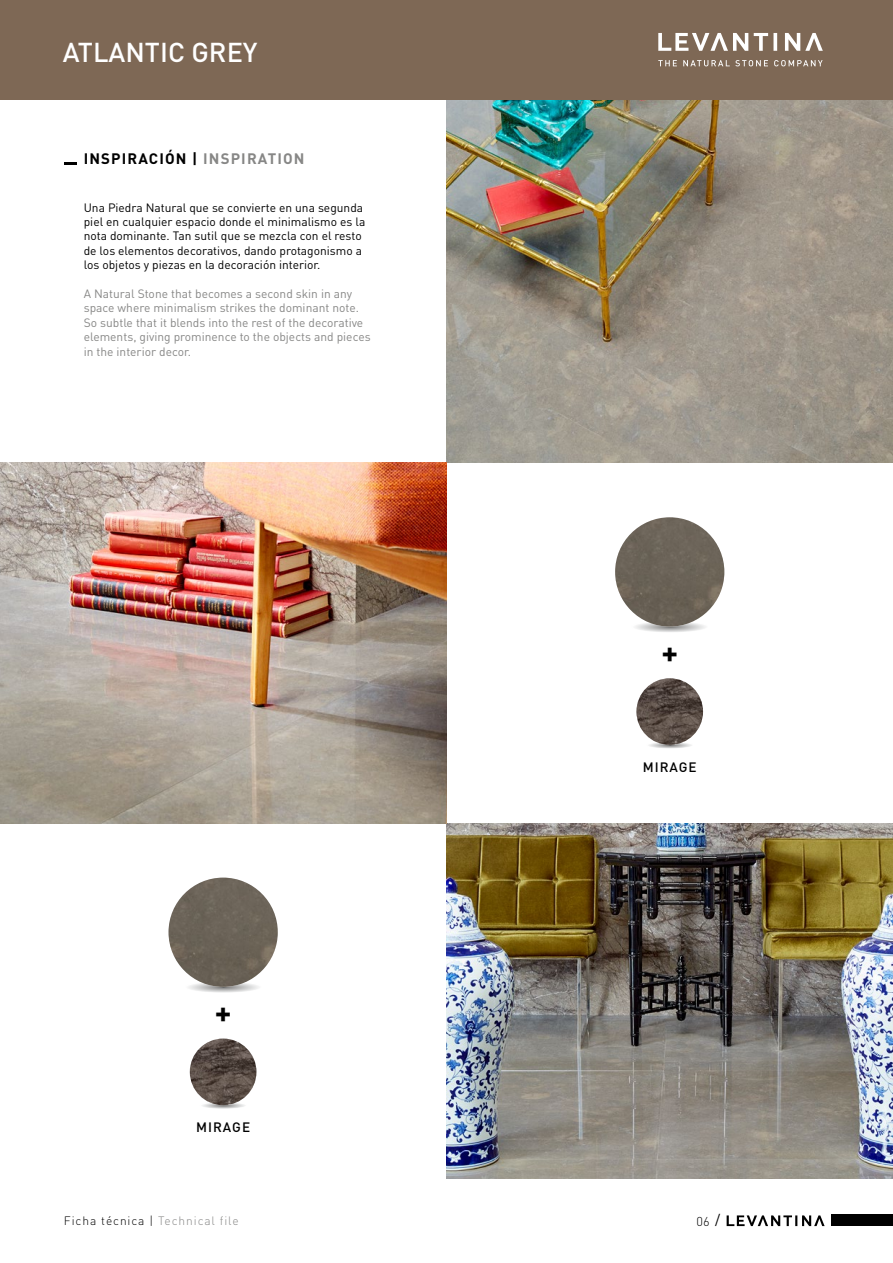
<style>
.page{position:relative;width:893px;height:1263px;background:#fff}
.page>*{position:absolute;margin:0;border:0;box-sizing:border-box;transform-origin:0 0}
.t1{font:700 30.75px "DIN";color:#000}
.t2{font:500 27px "DIN";color:#fff}
.t3{font:700 15px "DIN";letter-spacing:.075em;color:#000}
.t4{font:500 13.5px "DIN";letter-spacing:.075em;color:#000}
.t5{font:300 12.75px "DIN";color:#000}
.t6{font:12px/14.4px "DIN";color:#000}
.t7{font:12px/14.4px "DIN";color:#878786}
.t8{font:300 12px "DIN";letter-spacing:.075em;color:#000}
.s1{color:#878786}
.s2{font-weight:400;font-size:14.25px}
</style>
<div class="page">
<img style="left:446px;top:100px;width:447px;height:362px">
<img style="left:446px;top:824px;width:447px;height:354px">
<img style="left:0;top:462px;width:446px;height:362px">
<div style="left:0;top:0;width:893px;height:100px;background:#7e6855"></div>
<svg style="left:658px;top:33px;width:165px;height:33px"></svg>
<svg style="left:64px;top:162px;width:13px;height:2px"></svg>
<svg style="left:635px;top:621px;width:70px;height:11px"></svg>
<img style="left:615px;top:517px;width:109px;height:109px;border-radius:55px">
<svg style="left:649px;top:741px;width:43px;height:7px"></svg>
<img style="left:636px;top:678px;width:67px;height:67px;border-radius:33px">
<svg style="left:188px;top:981px;width:71px;height:12px"></svg>
<img style="left:169px;top:878px;width:109px;height:109px;border-radius:55px">
<svg style="left:202px;top:1101px;width:43px;height:8px"></svg>
<img style="left:190px;top:1038px;width:66px;height:67px;border-radius:33px">
<div style="left:831px;top:1215px;width:62px;height:11px;background:#000"></div>
<svg style="left:727px;top:1215px;width:98px;height:11px"></svg>
<h2 class="t2" style="left:63px;top:34px;width:196px">ATLANTIC GREY</h2>
<p class="t3" style="left:84px;top:149px;width:222px">INSPIRACIÓN | <span class="s1">INSPIRATION</span></p>
<p class="t6" style="left:84px;top:200px;width:283px">Una Piedra Natural que se convierte en una segunda piel en cualquier espacio donde el minimalismo es la nota dominante. Tan sutil que se mezcla con el resto de los elementos decorativos, dando protagonismo a los objetos y piezas en la decoración interior.</p>
<p class="t7" style="left:84px;top:287px;width:288px">A Natural Stone that becomes a second skin in any space where minimalism strikes the dominant note.<br>So subtle that it blends into the rest of the decorative elements, giving prominence to the objects and pieces in the interior decor.</p>
<h1 class="t1" style="left:215px;top:992px;width:18px">+</h1>
<p class="t4" style="left:196px;top:1118px;width:56px">MIRAGE</p>
<h1 class="t1" style="left:661px;top:631px;width:18px">+</h1>
<p class="t4" style="left:643px;top:758px;width:56px">MIRAGE</p>
<p class="t8" style="left:64px;top:1213px;width:176px">Ficha técnica | <span class="s1">Technical file</span></p>
<p class="t5" style="left:696px;top:1213px;width:25px">06 <span class="s2">/</span></p>
</div>
